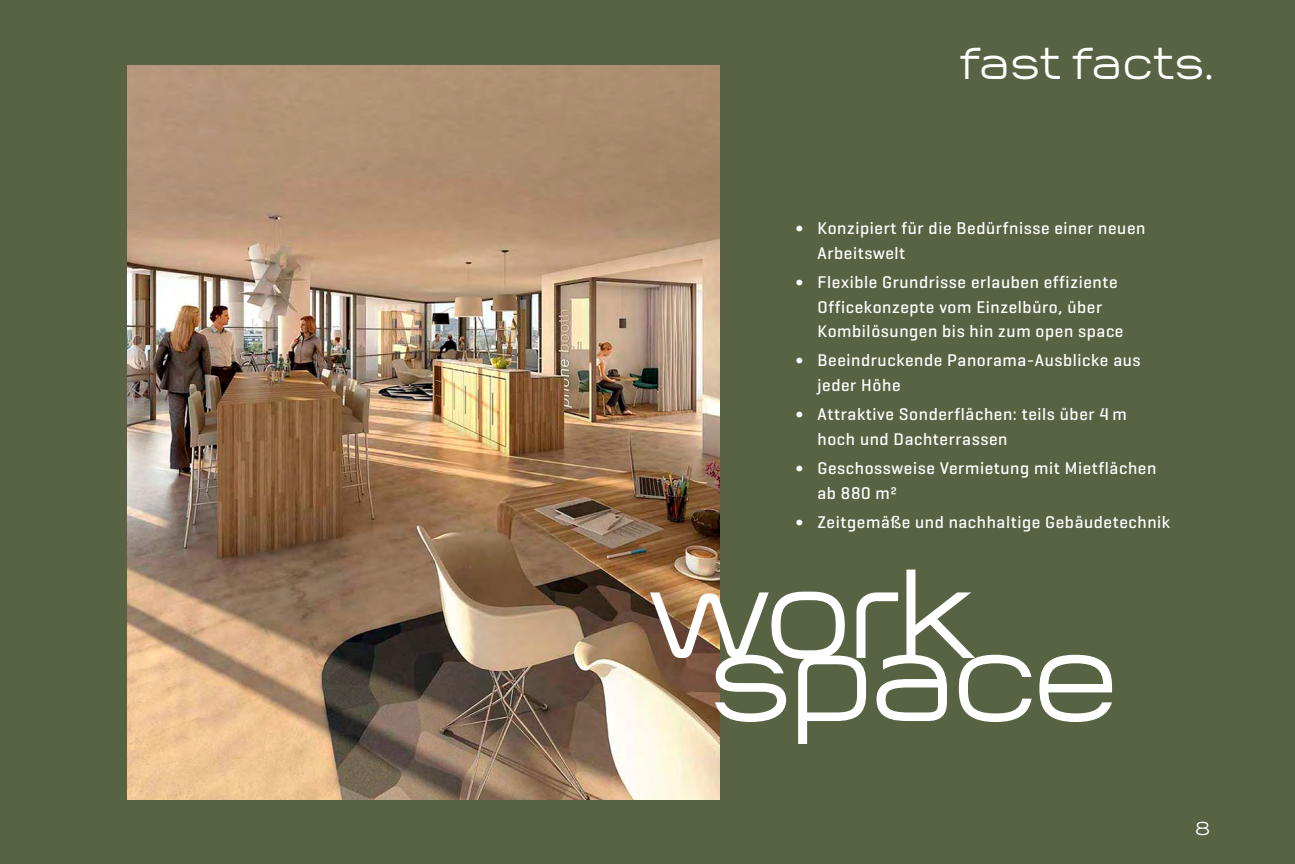
<style>
.page{position:relative;width:1295px;height:864px;background:#fff}
.page>*{position:absolute;margin:0;border:0;box-sizing:border-box;transform-origin:0 0}
.t1{font:137.93px "Innervers Gothic";letter-spacing:-.04em;color:#fff}
.t2{font:48.82px "Innervers Gothic";letter-spacing:-.005em;color:#fff}
.t3{font:20.4px "Innervers Gothic";color:#fff}
.t4{font:500 17.25px/24.8px "Geogrotesque";letter-spacing:.035em;color:#fff}
</style>
<div class="page">
<div style="left:0;top:0;width:1294px;height:863px;background:#586343"></div>
<img style="left:127px;top:65px;width:592px;height:733px">
<h2 class="t2" style="left:959px;top:31px;width:256px">fast facts.</h2>
<p class="t4" style="left:817px;top:215px;width:329px;text-indent:-21px">∫ Konzipiert für die Bedürfnisse einer neuen<br>Arbeitswelt</p>
<p class="t4" style="left:817px;top:269px;width:307px;text-indent:-21px">∫ Flexible Grundrisse erlauben effiziente<br>Officekonzepte vom Einzelbüro, über<br>Kombilösungen bis hin zum open space</p>
<p class="t4" style="left:817px;top:347px;width:324px;text-indent:-21px">∫ Beeindruckende Panorama-Ausblicke aus jeder Höhe</p>
<p class="t4" style="left:817px;top:401px;width:310px;text-indent:-21px">∫ Attraktive Sonderflächen: teils über 4 m hoch und Dachterrassen</p>
<p class="t4" style="left:817px;top:455px;width:340px;text-indent:-21px">∫ Geschossweise Vermietung mit Mietflächen ab 880 m²</p>
<p class="t4" style="left:796px;top:509px;width:375px">∫ Zeitgemäße und nachhaltige Gebäudetechnik</p>
<h1 class="t1" style="left:648px;top:522px;width:331px">work</h1>
<h1 class="t1" style="left:708px;top:585px;width:413px">space</h1>
<p class="t3" style="left:1195px;top:814px;width:17px">8</p>
</div>
